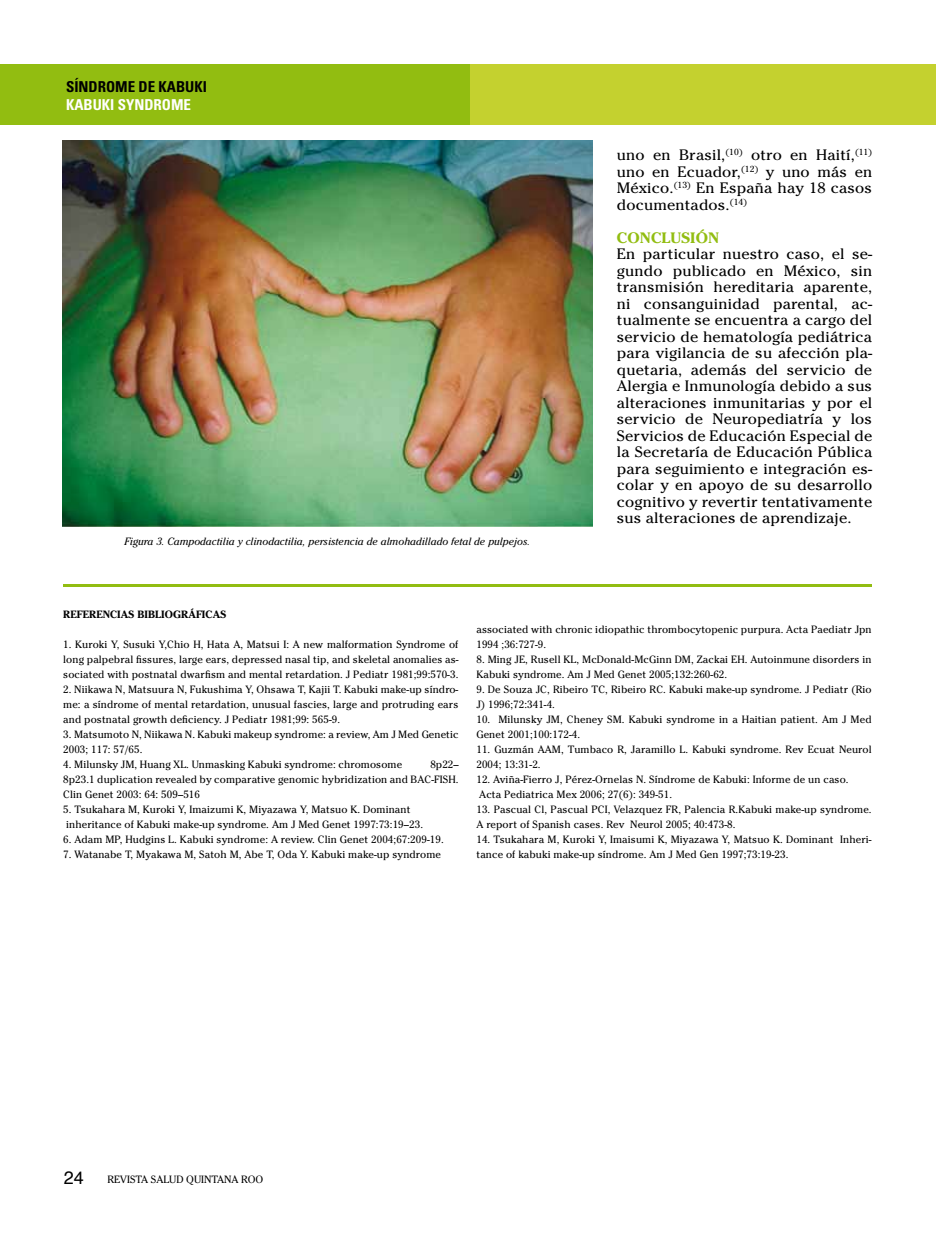
<style>
.page{position:relative;width:936px;height:1234px;background:#fff}
.page>*{position:absolute;margin:0;border:0;box-sizing:border-box;transform-origin:0 0}
.t1{font:18px "Helvetica";color:#000}
.t2{font:15px/16.5px "Cheltenham";letter-spacing:.01em;color:#000;text-align:justify;scale:1.05 1}
.t3{font:700 condensed 15px "Univers LT Std";color:#000}
.t4{font:700 condensed 15px "Univers LT Std";color:#fff}
.t5{font:700 15px "Cheltenham";letter-spacing:.01em;color:#92bd11;scale:1.05 1}
.t6{font:10.5px/15px "Cheltenham";letter-spacing:.01em;color:#000}
.t7{font:italic 10.5px "Cheltenham";color:#000}
.t8{font:700 10.5px "Cheltenham";letter-spacing:.01em;color:#000}
</style>
<div class="page">
<div style="left:0;top:64px;width:934px;height:60px;background:#92bd11"></div>
<div style="left:470px;top:64px;width:464px;height:60px;background:#c4d12f"></div>
<img style="left:62px;top:141px;width:531px;height:385px">
<hr style="left:63px;top:584px;width:808px;height:2px;background:#92bd11">
<h2 class="t3" style="left:66px;top:78px;width:142px">SÍNDROME DE KABUKI</h2>
<h2 class="t4" style="left:66px;top:96px;width:127px">KABUKI SYNDROME</h2>
<p class="t7" style="left:124px;top:535px;width:407px">Figura 3. Campodactilia y clinodactilia, persistencia de almohadillado fetal de pulpejos.</p>
<h2 class="t2" style="left:617px;top:147px;width:244px">uno en Brasil,<sup>(10)</sup> otro en Haití,<sup>(11) </sup>uno en Ecuador,<sup>(12)</sup> y uno más en México.<sup>(13)</sup> En España hay 18 casos documentados.<sup>(14)</sup></h2>
<h2 class="t5" style="left:617px;top:228px;width:99px">CONCLUSIÓN</h2>
<p class="t2" style="left:617px;top:246px;width:245px">En particular nuestro caso, el se&shy;gundo publicado en México, sin transmisión hereditaria aparente, ni consanguinidad parental, ac&shy;tualmente se encuentra a cargo del servicio de hematología pediátrica para vigilancia de su afección pla&shy;quetaria, además del servicio de Alergia e Inmunología debido a sus alteraciones inmunitarias y por el servicio de Neuropediatría y los Servicios de Educación Especial de la Secretaría de Educación Pública para seguimiento e integración es&shy;colar y en apoyo de su desarrollo cognitivo y revertir tentativamente sus alteraciones de aprendizaje.</p>
<p class="t8" style="left:63px;top:607px;width:164px">REFERENCIAS BIBLIOGRÁFICAS</p>
<p class="t6" style="left:63px;top:636px;width:396px;text-align:justify">1. Kuroki Y, Susuki Y,Chio H, Hata A, Matsui I: A new malformation Syndrome of long palpebral fissures, large ears, depressed nasal tip, and skeletal anomalies as&shy;sociated with postnatal dwarfism and mental retardation. J Pediatr 1981;99:570-3.</p>
<p class="t6" style="left:63px;top:681px;width:396px;text-align:justify">2. Niikawa N, Matsuura N, Fukushima Y, Ohsawa T, Kajii T. Kabuki make-up síndro&shy;me: a síndrome of mental retardation, unusual fascies, large and protruding ears and postnatal growth deficiency. J Pediatr 1981;99: 565-9.</p>
<p class="t6" style="left:63px;top:726px;width:397px">3. Matsumoto N, Niikawa N. Kabuki makeup syndrome: a review, Am J Med Genetic<br>2003; 117: 57/65.</p>
<p class="t6" style="left:63px;top:756px;width:340px">4. Milunsky JM, Huang XL. Unmasking Kabuki syndrome: chromosome</p>
<p class="t6" style="left:63px;top:756px;width:397px;text-align:justify;text-indent:367px">8p22– 8p23.1 duplication revealed by comparative genomic hybridization and BAC-FISH.<br>Clin Genet 2003: 64: 509–516</p>
<p class="t6" style="left:63px;top:801px;width:361px">5. Tsukahara M, Kuroki Y, Imaizumi K, Miyazawa Y, Matsuo K. Dominant inheritance of Kabuki make-up syndrome. Am J Med Genet 1997:73:19–23.</p>
<p class="t6" style="left:63px;top:831px;width:382px">6. Adam MP, Hudgins L. Kabuki syndrome: A review. Clin Genet 2004;67:209-19.</p>
<p class="t6" style="left:63px;top:846px;width:379px">7. Watanabe T, Myakawa M, Satoh M, Abe T, Oda Y. Kabuki make-up syndrome</p>
<p class="t6" style="left:476px;top:621px;width:397px">associated with chronic idiopathic thrombocytopenic purpura. Acta Paediatr Jpn<br>1994 ;36:727-9.</p>
<p class="t6" style="left:476px;top:651px;width:396px">8. Ming JE, Rusell KL, McDonald-McGinn DM, Zackai EH. Autoinmune disorders in<br>Kabuki syndrome. Am J Med Genet 2005;132:260-62.</p>
<p class="t6" style="left:476px;top:681px;width:396px">9. De Souza JC, Ribeiro TC, Ribeiro RC. Kabuki make-up syndrome. J Pediatr (Rio<br>J) 1996;72:341-4.</p>
<p class="t6" style="left:476px;top:711px;width:396px">10. Milunsky JM, Cheney SM. Kabuki syndrome in a Haitian patient. Am J Med<br>Genet 2001;100:172-4.</p>
<p class="t6" style="left:476px;top:741px;width:396px">11. Guzmán AAM, Tumbaco R, Jaramillo L. Kabuki syndrome. Rev Ecuat Neurol<br>2004; 13:31-2.</p>
<p class="t6" style="left:476px;top:771px;width:374px">12. Aviña-Fierro J, Pérez-Ornelas N. Síndrome de Kabuki: Informe de un caso.<br>Acta Pediatrica Mex 2006; 27(6): 349-51.</p>
<p class="t6" style="left:476px;top:801px;width:396px">13. Pascual Cl, Pascual PCI, Velazquez FR, Palencia R.Kabuki make-up syndrome.<br>A report of Spanish cases. Rev Neurol 2005; 40:473-8.</p>
<p class="t6" style="left:476px;top:831px;width:396px">14. Tsukahara M, Kuroki Y, Imaisumi K, Miyazawa Y, Matsuo K. Dominant Inheri&shy;tance of kabuki make-up síndrome. Am J Med Gen 1997;73:19-23.</p>
<h1 class="t1" style="left:64px;top:1169px;width:22px">24</h1>
<p class="t6" style="left:107px;top:1171px;width:157px">REVISTA SALUD QUINTANA ROO</p>
</div>
